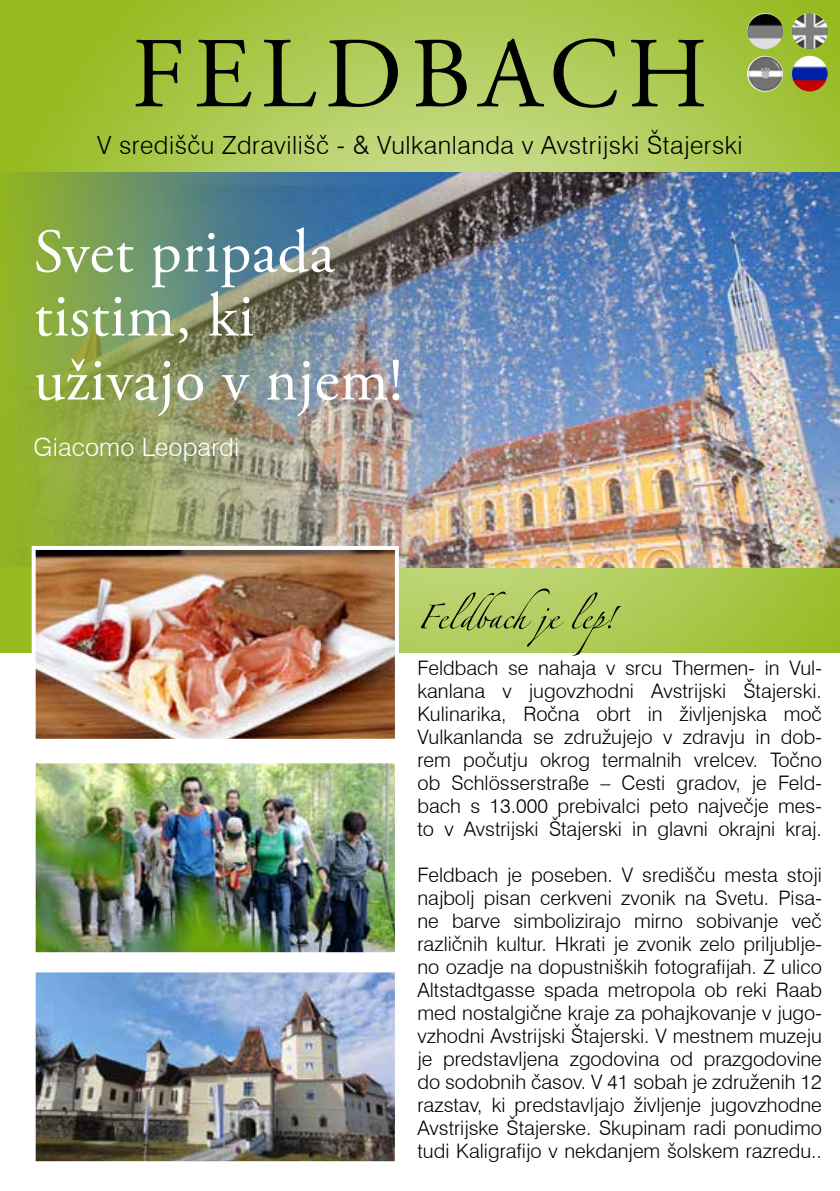
<style>
.page{position:relative;width:840px;height:1191px;background:#fff}
.page>*{position:absolute;margin:0;border:0;box-sizing:border-box;transform-origin:0 0}
.t1{font:61.8px/64px "Adobe Garamond Pro";letter-spacing:.01em;color:#fff}
.t2{font:54px "Linotype Zapfino One";color:#000}
.t3{font:300 25px "Swiss 721 BT";letter-spacing:.02em;color:#000}
.t4{font:300 25px "Swiss 721 BT";letter-spacing:.01em;color:#fff}
.t5{font:300 20px/23px "Swiss 721 BT";color:#000;text-align:justify}
</style>
<div class="page">
<img style="left:0;top:0;width:839px;height:653px">
<img style="left:0;top:173px;width:839px;height:394px">
<svg style="left:135px;top:38px;width:481px;height:70px;background:#889e43"></svg>
<svg style="left:630px;top:40px;width:73px;height:66px;background:#778b36"></svg>
<img style="left:37px;top:551px;width:356px;height:187px">
<div style="left:32px;top:546px;width:366px;height:197px;border:4px solid #fff"></div>
<img style="left:37px;top:764px;width:356px;height:187px">
<div style="left:32px;top:759px;width:366px;height:197px;border:4px solid #fff"></div>
<img style="left:37px;top:973px;width:356px;height:187px">
<div style="left:32px;top:968px;width:366px;height:197px;border:4px solid #fff"></div>
<img style="left:791px;top:13px;width:36px;height:36px;border-radius:18px">
<img style="left:746px;top:13px;width:36px;height:36px;border-radius:18px">
<img style="left:746px;top:56px;width:36px;height:36px;border-radius:18px">
<img style="left:791px;top:56px;width:36px;height:35px">
<p class="t3" style="left:97px;top:130px;width:646px">V središču Zdravilišč - &amp; Vulkanlanda v Avstrijski Štajerski</p>
<h1 class="t1" style="left:34px;top:222px;width:370px">Svet pripada tistim, ki uživajo v njem!</h1>
<p class="t4" style="left:34px;top:431px;width:207px">Giacomo Leopardi</p>
<h2 class="t2" style="left:417px;top:578px;width:199px">Feldbach je lep!</h2>
<p class="t5" style="left:417px;top:656px;width:405px">Feldbach se nahaja v srcu Thermen- in Vul&shy;kanlana v jugovzhodni Avstrijski Štajerski.<br>Kulinarika, Ročna obrt in življenjska moč Vulkanlanda se združujejo v zdravju in dob&shy;rem počutju okrog termalnih vrelcev. Točno ob Schlösserstraße – Cesti gradov, je Feld&shy;bach s 13.000 prebivalci peto največje mes&shy;to v Avstrijski Štajerski in glavni okrajni kraj.</p>
<p class="t5" style="left:417px;top:863px;width:405px">Feldbach je poseben. V središču mesta stoji najbolj pisan cerkveni zvonik na Svetu. Pisa&shy;ne barve simbolizirajo mirno sobivanje več različnih kultur. Hkrati je zvonik zelo priljublje&shy;no ozadje na dopustniških fotografijah. Z ulico Altstadtgasse spada metropola ob reki Raab med nostalgične kraje za pohajkovanje v jugo&shy;vzhodni Avstrijski Štajerski. V mestnem muzeju je predstavljena zgodovina od prazgodovine do sodobnih časov. V 41 sobah je združenih 12 razstav, ki predstavljajo življenje jugovzhodne Avstrijske Štajerske. Skupinam radi ponudimo tudi Kaligrafijo v nekdanjem šolskem razredu..</p>
</div>
